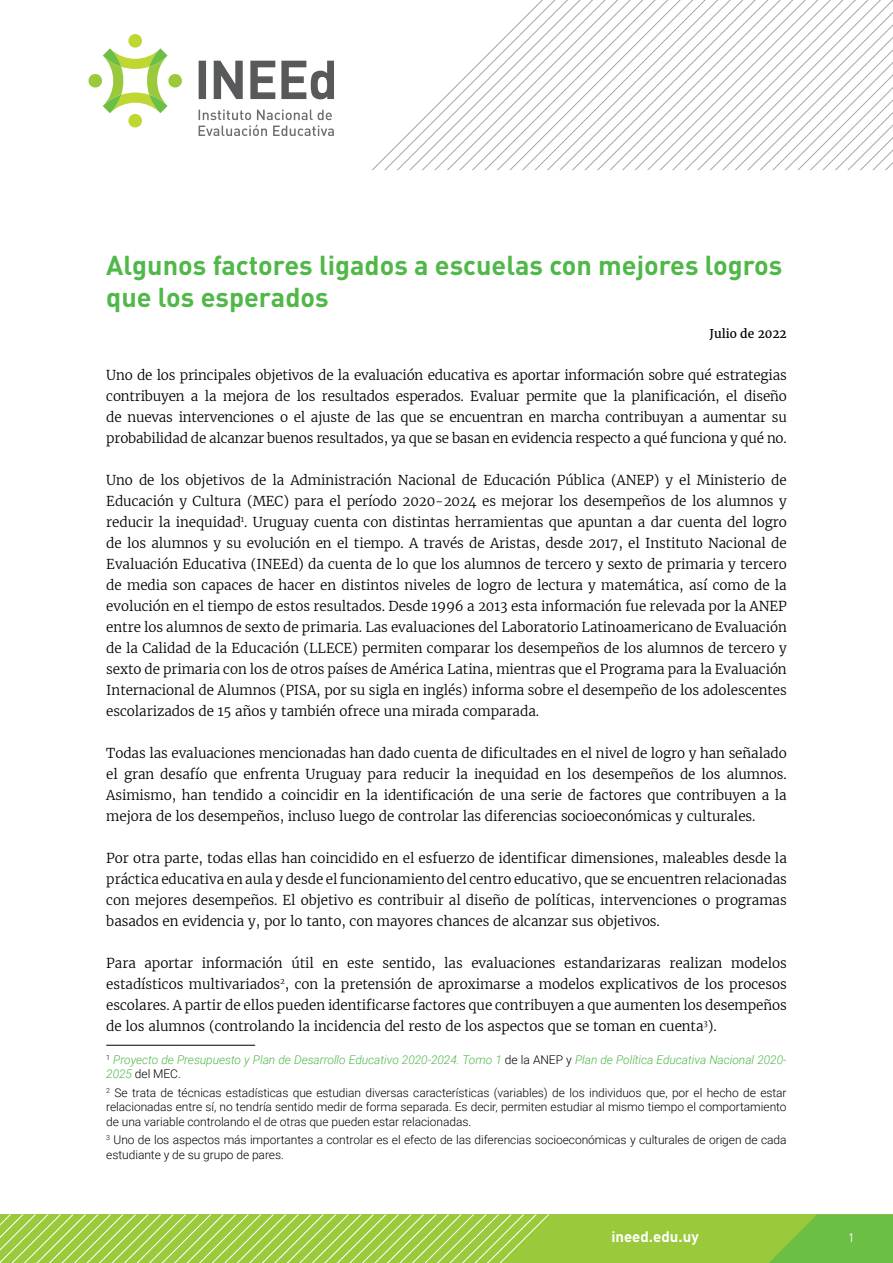
<style>
.page{position:relative;width:893px;height:1263px;background:#fff}
.page>*{position:absolute;margin:0;border:0;box-sizing:border-box;transform-origin:0 0}
.t1{font:700 27px/32.4px "DIN Pro";color:#50b848}
.t2{font:700 15px "DIN Pro";color:#fff}
.t3{font:300 13.5px/21px "Merriweather";letter-spacing:-.005em;color:#000;text-align:justify}
.t4{font:300 12px/14.4px "Roboto";letter-spacing:-.005em;color:#000;text-align:justify}
.t5{font:italic 300 12px/14.4px "Roboto";letter-spacing:-.005em;color:#50b848}
.t6{font:12px "Merriweather";letter-spacing:-.005em;color:#000}
.t7{font:12px "DIN Pro";color:#fff}
.s1{font-style:normal;color:#000}
</style>
<div class="page">
<div style="left:0;top:1214px;width:893px;height:49px;background:#9aca3c"></div>
<svg style="left:769px;top:1214px;width:124px;height:49px"></svg>
<svg style="left:0;top:1214px;width:549px;height:49px"></svg>
<svg style="left:88px;top:34px;width:94px;height:93px"></svg>
<svg style="left:199px;top:61px;width:135px;height:38px"></svg>
<svg style="left:199px;top:110px;width:135px;height:26px"></svg>
<svg style="left:372px;top:0;width:521px;height:170px"></svg>
<hr style="left:106px;top:1045px;width:149px;height:1px;background:#000">
<h1 class="t1" style="left:106px;top:248px;width:678px">Algunos factores ligados a escuelas con mejores logros que los esperados</h1>
<p class="t6" style="left:710px;top:325px;width:79px">Julio de 2022</p>
<p class="t3" style="left:106px;top:364px;width:682px">Uno de los principales objetivos de la evaluación educativa es aportar información sobre qué estrategias contribuyen a la mejora de los resultados esperados. Evaluar permite que la planificación, el diseño de nuevas intervenciones o el ajuste de las que se encuentran en marcha contribuyan a aumentar su probabilidad de alcanzar buenos resultados, ya que se basan en evidencia respecto a qué funciona y qué no.</p>
<p class="t3" style="left:106px;top:469px;width:682px">Uno de los objetivos de la Administración Nacional de Educación Pública (ANEP) y el Ministerio de Educación y Cultura (MEC) para el período 2020-2024 es mejorar los desempeños de los alumnos y reducir la inequidad<sup>1</sup>. Uruguay cuenta con distintas herramientas que apuntan a dar cuenta del logro de los alumnos y su evolución en el tiempo. A través de Aristas, desde 2017, el Instituto Nacional de Evaluación Educativa (INEEd) da cuenta de lo que los alumnos de tercero y sexto de primaria y tercero de media son capaces de hacer en distintos niveles de logro de lectura y matemática, así como de la evolución en el tiempo de estos resultados. Desde 1996 a 2013 esta información fue relevada por la ANEP entre los alumnos de sexto de primaria. Las evaluaciones del Laboratorio Latinoamericano de Evaluación de la Calidad de la Educación (LLECE) permiten comparar los desempeños de los alumnos de tercero y sexto de primaria con los de otros países de América Latina, mientras que el Programa para la Evaluación Internacional de Alumnos (PISA, por su sigla en inglés) informa sobre el desempeño de los adolescentes escolarizados de 15 años y también ofrece una mirada comparada.</p>
<p class="t3" style="left:106px;top:742px;width:682px">Todas las evaluaciones mencionadas han dado cuenta de dificultades en el nivel de logro y han señalado el gran desafío que enfrenta Uruguay para reducir la inequidad en los desempeños de los alumnos.<br>Asimismo, han tendido a coincidir en la identificación de una serie de factores que contribuyen a la mejora de los desempeños, incluso luego de controlar las diferencias socioeconómicas y culturales.</p>
<p class="t3" style="left:106px;top:847px;width:682px">Por otra parte, todas ellas han coincidido en el esfuerzo de identificar dimensiones, maleables desde la práctica educativa en aula y desde el funcionamiento del centro educativo, que se encuentren relacionadas con mejores desempeños. El objetivo es contribuir al diseño de políticas, intervenciones o programas basados en evidencia y, por lo tanto, con mayores chances de alcanzar sus objetivos.</p>
<p class="t3" style="left:106px;top:952px;width:682px">Para aportar información útil en este sentido, las evaluaciones estandarizaras realizan modelos estadísticos multivariados<sup>2</sup>, con la pretensión de aproximarse a modelos explicativos de los procesos escolares. A partir de ellos pueden identificarse factores que contribuyen a que aumenten los desempeños de los alumnos (controlando la incidencia del resto de los aspectos que se toman en cuenta<sup>3</sup>).</p>
<p class="t5" style="left:106px;top:1052px;width:682px"><sup>1</sup> Proyecto de Presupuesto y Plan de Desarrollo Educativo 2020-2024. Tomo 1 <span class="s1">de la ANEP y</span> Plan de Política Educativa Nacional 2020-<br>2025 <span class="s1">del MEC.</span></p>
<p class="t4" style="left:106px;top:1085px;width:682px"><sup>2</sup> Se trata de técnicas estadísticas que estudian diversas características (variables) de los individuos que, por el hecho de estar relacionadas entre sí, no tendría sentido medir de forma separada. Es decir, permiten estudiar al mismo tiempo el comportamiento de una variable controlando el de otras que pueden estar relacionadas.</p>
<p class="t4" style="left:106px;top:1132px;width:682px"><sup>3</sup> Uno de los aspectos más importantes a controlar es el efecto de las diferencias socioeconómicas y culturales de origen de cada estudiante y de su grupo de pares.</p>
<p class="t2" style="left:611px;top:1227px;width:89px">ineed.edu.uy</p>
<p class="t7" style="left:848px;top:1229px;width:8px">1</p>
</div>
